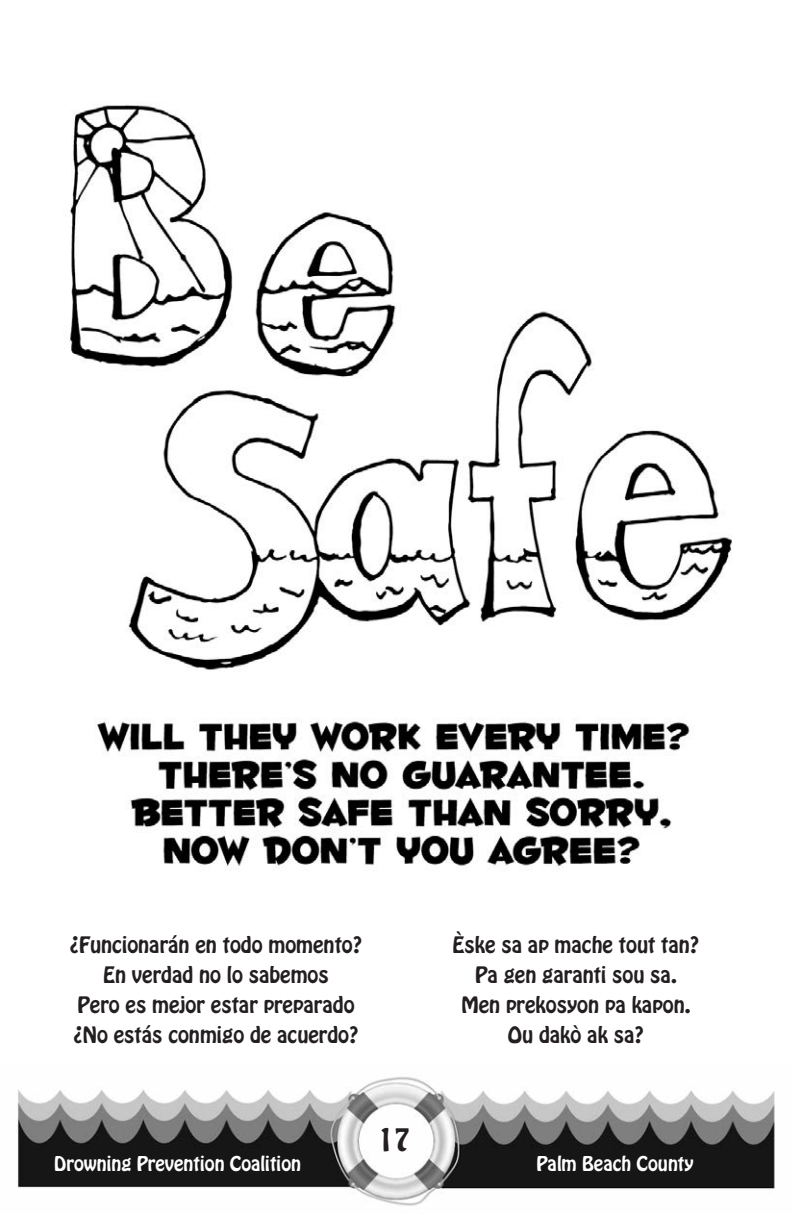
<style>
.page{position:relative;width:792px;height:1224px;background:#fff}
.page>*{position:absolute;margin:0;border:0;box-sizing:border-box;transform-origin:0 0}
.t1{font:28px "Hobo Std";color:#231f20}
.t2{font:20px/30px "Hobo Std";color:#231f20;text-align:center}
.t3{font:18px "Hobo Std";color:#fff}
</style>
<div class="page">
<img style="left:70px;top:104px;width:662px;height:763px">
<img style="left:17px;top:1077px;width:758px;height:129px">
<p class="t2" style="left:70px;top:932px;width:294px">¿Funcionarán en todo momento?<br>En verdad no lo sabemos<br>Pero es mejor estar preparado ¿No estás conmigo de acuerdo?</p>
<p class="t2" style="left:453px;top:932px;width:248px">Èske sa ap mache tout tan?<br>Pa gen garanti sou sa.<br>Men prekosyon pa kapon.<br>Ou dakò ak sa?</p>
<h1 class="t1" style="left:378px;top:1128px;width:34px">17</h1>
<p class="t3" style="left:54px;top:1156px;width:248px">Drowning Prevention Coalition</p>
<p class="t3" style="left:536px;top:1156px;width:159px">Palm Beach County</p>
</div>
